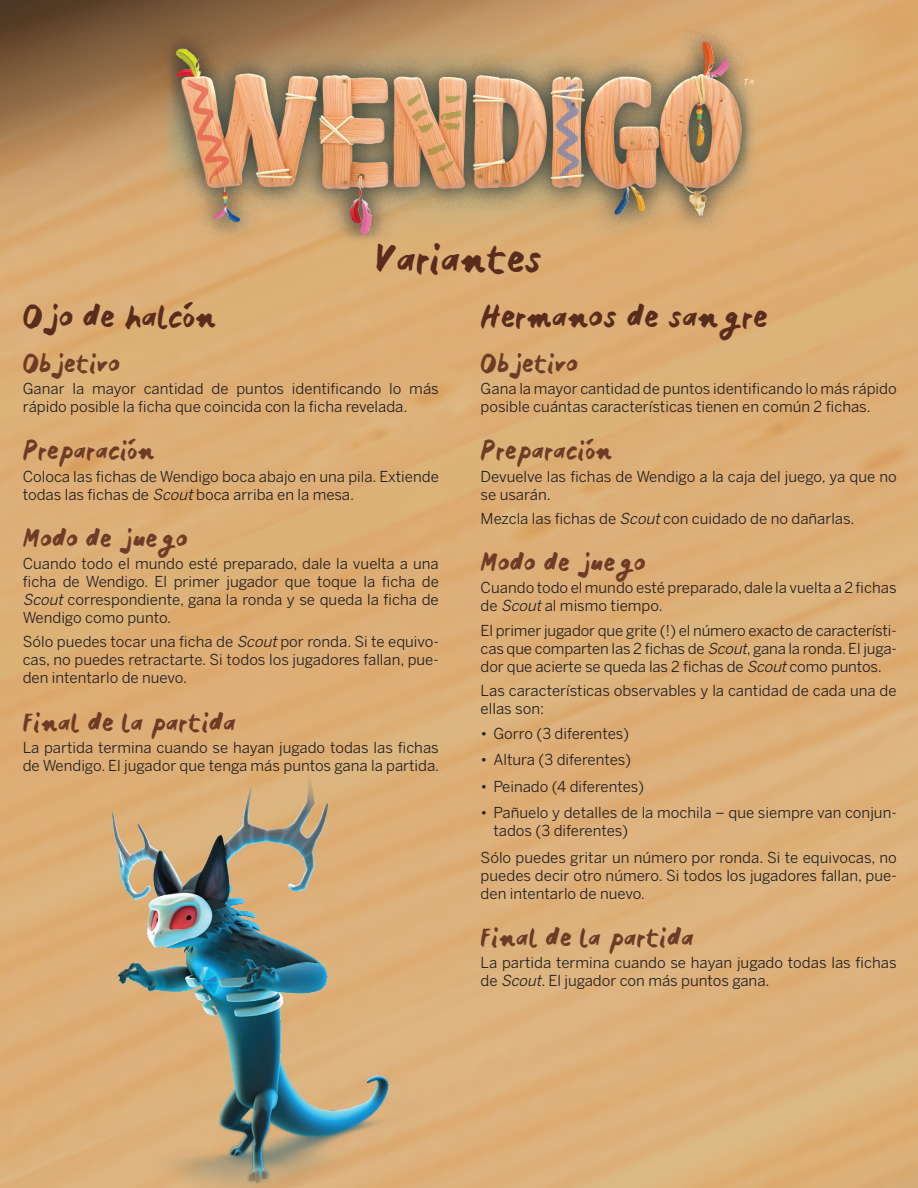
<style>
.page{position:relative;width:918px;height:1188px;background:#fff}
.page>*{position:absolute;margin:0;border:0;box-sizing:border-box;transform-origin:0 0}
.t1{font:30px "Mink";letter-spacing:-.01em;color:#5a2c1d}
.HEADING_2{font:24px "Mink";color:#5a2c1d}
.heading_1{font:19.5px "Mink";color:#6e3b26}
.txt{font:15px/18px "Benton Sans";color:#231f20}
.t2{font:6px "Mink";color:#fdd4aa}
.s1{font-style:italic}
</style>
<div class="page">
<img style="left:0;top:299px;width:918px;height:889px">
<svg style="left:0;top:0;width:918px;height:299px;background:#dcad74"></svg>
<svg style="left:0;top:0;width:866px;height:238px;background:#ba9060"></svg>
<img style="left:155px;top:8px;width:608px;height:239px">
<img style="left:8px;top:747px;width:459px;height:441px">
<p class="t1" style="left:376px;top:244px;width:168px">Variantes</p>
<p class="t2" style="left:744px;top:79px;width:12px">TM</p>
<p class="HEADING_2" style="left:23px;top:305px;width:195px">Ojo de halcón</p>
<p class="heading_1" style="left:23px;top:354px;width:99px">Objetivo</p>
<p class="txt" style="left:23px;top:380px;width:418px">Ganar la mayor cantidad de puntos identificando lo más rápido posible la ficha que coincida con la ficha revelada.</p>
<p class="heading_1" style="left:23px;top:441px;width:133px">Preparación</p>
<p class="txt" style="left:23px;top:467px;width:418px">Coloca las fichas de Wendigo boca abajo en una pila. Extiende todas las fichas de <span class="s1">Scout</span>boca arriba en la mesa.</p>
<p class="heading_1" style="left:23px;top:529px;width:167px">Modo de juego</p>
<p class="txt" style="left:23px;top:554px;width:418px;text-align:justify">Cuando todo el mundo esté preparado, dale la vuelta a una ficha de Wendigo. El primer jugador que toque la ficha de <span class="s1">Scout</span> correspondiente, gana la ronda y se queda la ficha de Wendigo como punto.</p>
<p class="txt" style="left:23px;top:633px;width:418px;text-align:justify">Sólo puedes tocar una ficha de <span class="s1">Scout</span>por ronda. Si te equivo&shy;cas, no puedes retractarte. Si todos los jugadores fallan, pue&shy;den intentarlo de nuevo.</p>
<p class="heading_1" style="left:23px;top:712px;width:215px">Final de la partida</p>
<p class="txt" style="left:23px;top:738px;width:418px">La partida termina cuando se hayan jugado todas las fichas de Wendigo. El jugador que tenga más puntos gana la partida.</p>
<p class="HEADING_2" style="left:481px;top:305px;width:289px">Hermanos de sangre</p>
<p class="heading_1" style="left:481px;top:354px;width:99px">Objetivo</p>
<p class="txt" style="left:481px;top:380px;width:418px">Gana la mayor cantidad de puntos identificando lo más rápido posible cuántas características tienen en común 2 fichas.</p>
<p class="heading_1" style="left:481px;top:441px;width:133px">Preparación</p>
<p class="txt" style="left:481px;top:467px;width:418px">Devuelve las fichas de Wendigo a la caja del juego, ya que no se usarán.</p>
<p class="txt" style="left:481px;top:509px;width:375px">Mezcla las fichas de <span class="s1">Scout</span>con cuidado de no dañarlas.</p>
<p class="heading_1" style="left:481px;top:553px;width:167px">Modo de juego</p>
<p class="txt" style="left:481px;top:579px;width:418px">Cuando todo el mundo esté preparado, dale la vuelta a 2 fichas de <span class="s1">Scout</span>al mismo tiempo.</p>
<p class="txt" style="left:481px;top:621px;width:418px;text-align:justify">El primer jugador que grite (!) el número exacto de característi&shy;cas que comparten las 2 fichas de <span class="s1">Scout</span>, gana la ronda. El juga&shy;dor que acierte se queda las 2 fichas de <span class="s1">Scout</span>como puntos.</p>
<p class="txt" style="left:481px;top:682px;width:418px">Las características observables y la cantidad de cada una de ellas son:</p>
<p class="txt" style="left:481px;top:724px;width:150px">• Gorro (3 diferentes)</p>
<p class="txt" style="left:481px;top:750px;width:152px">• Altura (3 diferentes)</p>
<p class="txt" style="left:481px;top:777px;width:165px">• Peinado (4 diferentes)</p>
<p class="txt" style="left:493px;top:803px;width:405px;text-indent:-13px">• Pañuelo y detalles de la mochila – que siempre van conjun&shy;tados (3 diferentes)</p>
<p class="txt" style="left:481px;top:848px;width:418px;text-align:justify">Sólo puedes gritar un número por ronda. Si te equivocas, no puedes decir otro número. Si todos los jugadores fallan, pue&shy;den intentarlo de nuevo.</p>
<p class="heading_1" style="left:481px;top:928px;width:215px">Final de la partida</p>
<p class="txt" style="left:481px;top:953px;width:418px">La partida termina cuando se hayan jugado todas las fichas de <span class="s1">Scout</span>. El jugador con más puntos gana.</p>
</div>
